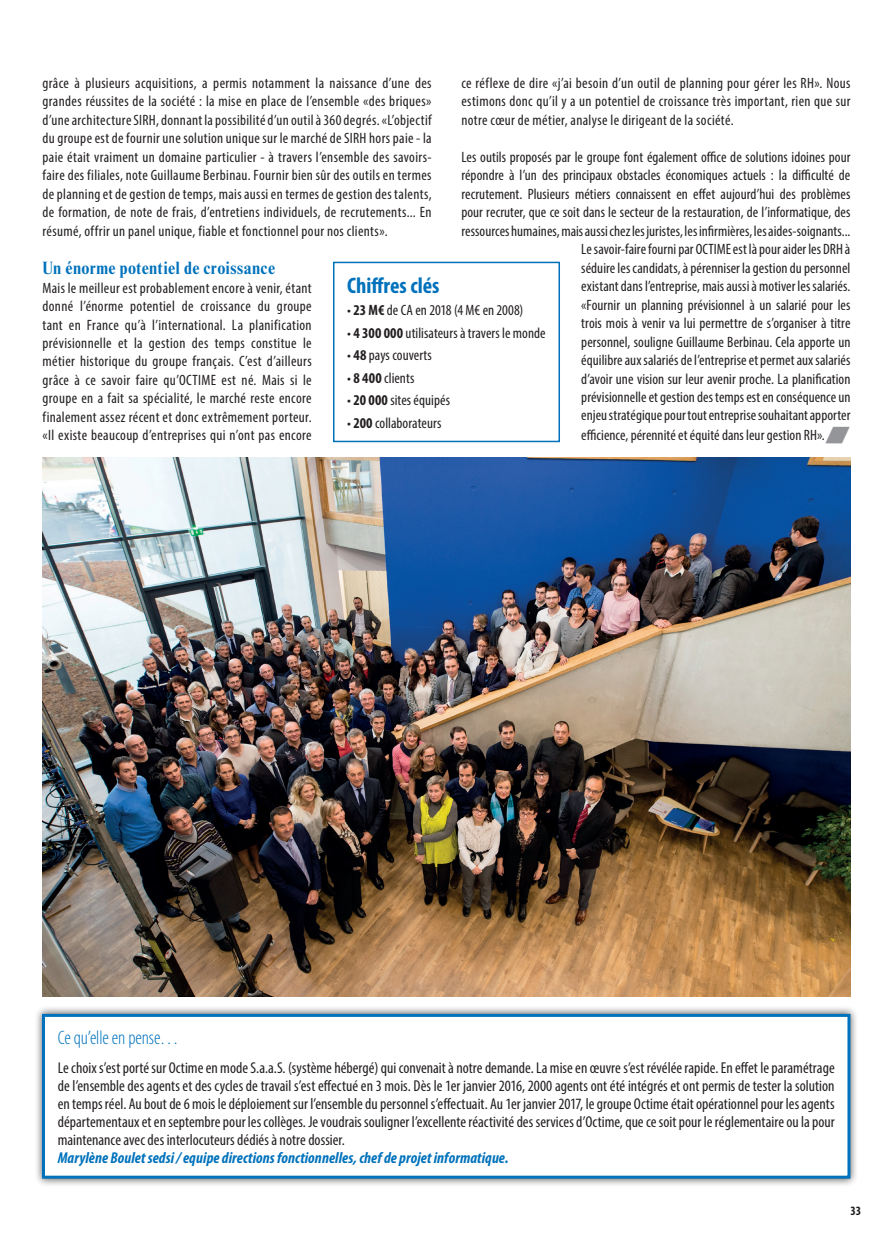
<style>
.page{position:relative;width:893px;height:1234px;background:#fff}
.page>*{position:absolute;margin:0;border:0;box-sizing:border-box;transform-origin:0 0}
.t1{font:700 condensed 22.5px "Myriad Pro";color:#0072bc}
.t2{font:300 condensed 19.5px "Myriad Pro";letter-spacing:-.01em;color:#0072bc}
.t3{font:700 condensed 18px "Times New Roman MT Std";letter-spacing:.015em;color:#0072bc}
.t4{font:condensed 15.75px/18px "Myriad Pro";color:#231f20;text-align:justify}
.t5{font:italic 700 condensed 15.75px "Myriad Pro";letter-spacing:.005em;color:#0072bc}
.t6{font:condensed 15px/18.5px "Myriad Pro";letter-spacing:.005em;color:#231f20;text-align:justify}
.t7{font:700 condensed 12.75px "Myriad Pro";color:#231f20}
.s1{font-weight:700}
</style>
<div class="page">
<div style="left:34px;top:1005px;width:824px;height:181px;background:#231f20;opacity:.75"></div>
<div style="left:43px;top:1015px;width:806px;height:161px;background:#fff"></div>
<div style="left:42px;top:1013px;width:808px;height:165px;border:3px solid #0072bc"></div>
<div style="left:333px;top:261px;width:227px;height:181px;border:2px solid #0072bc"></div>
<img style="left:42px;top:457px;width:808px;height:538px">
<p class="t6" style="left:461px;top:73px;width:391px">ce réflexe de dire «j’ai besoin d’un outil de planning pour gérer les RH». Nous estimons donc qu’il y a un potentiel de croissance très important, rien que sur notre cœur de métier, analyse le dirigeant de la société.</p>
<p class="t6" style="left:461px;top:147px;width:391px;text-align:right">Les outils proposés par le groupe font également office de solutions idoines pour répondre à l’un des principaux obstacles économiques actuels : la difficulté de recrutement. Plusieurs métiers connaissent en effet aujourd’hui des problèmes pour recruter, que ce soit dans le secteur de la restauration, de l’informatique, des ressources humaines, mais aussi chez les juristes, les infirmières, les aides-soignants...<br>Le savoir-faire fourni par OCTIME est là pour aider les DRH à<br>séduire les candidats, à pérenniser la gestion du personnel<br>existant dans l’entreprise, mais aussi à motiver les salariés.<br>«Fournir un planning prévisionnel à un salarié pour les<br>trois mois à venir va lui permettre de s’organiser à titre<br>personnel, souligne Guillaume Berbinau. Cela apporte un<br>équilibre aux salariés de l’entreprise et permet aux salariés<br>d’avoir une vision sur leur avenir proche. La planification<br>prévisionnelle et gestion des temps est en conséquence un<br>enjeu stratégique pour tout entreprise souhaitant apporter</p>
<p class="t6" style="left:581px;top:426px;width:245px">efficience, pérennité et équité dans leur gestion RH».</p>
<p class="t6" style="left:43px;top:73px;width:391px">grâce à plusieurs acquisitions, a permis notamment la naissance d’une des grandes réussites de la société : la mise en place de l’ensemble «des briques» d’une architecture SIRH, donnant la possibilité d’un outil à 360 degrés. «L’objectif du groupe est de fournir une solution unique sur le marché de SIRH hors paie - la paie était vraiment un domaine particulier - à travers l’ensemble des savoirs&shy;faire des filiales, note Guillaume Berbinau. Fournir bien sûr des outils en termes de planning et de gestion de temps, mais aussi en termes de gestion des talents, de formation, de note de frais, d’entretiens individuels, de recrutements... En résumé, offrir un panel unique, fiable et fonctionnel pour nos clients».</p>
<p class="t3" style="left:43px;top:257px;width:234px">Un énorme potentiel de croissance</p>
<p class="t6" style="left:43px;top:278px;width:271px">Mais le meilleur est probablement encore à venir, étant donné l’énorme potentiel de croissance du groupe tant en France qu’à l’international. La planification prévisionnelle et la gestion des temps constitue le métier historique du groupe français. C’est d’ailleurs grâce à ce savoir faire qu’OCTIME est né. Mais si le groupe en a fait sa spécialité, le marché reste encore finalement assez récent et donc extrêmement porteur. «Il existe beaucoup d’entreprises qui n’ont pas encore</p>
<h1 class="t1" style="left:347px;top:271px;width:94px">Chiffres clés</h1>
<p class="t6" style="left:347px;top:301px;width:178px">• <span class="s1">23 M€</span> de CA en 2018 (4 M€ en 2008)</p>
<p class="t6" style="left:347px;top:323px;width:200px">• <span class="s1">4 300 000</span> utilisateurs à travers le monde</p>
<p class="t6" style="left:347px;top:346px;width:86px">• <span class="s1">48</span> pays couverts</p>
<p class="t6" style="left:347px;top:368px;width:69px">• <span class="s1">8 400</span> clients</p>
<p class="t6" style="left:347px;top:391px;width:104px">• <span class="s1">20 000</span> sites équipés</p>
<p class="t6" style="left:347px;top:413px;width:96px">• <span class="s1">200</span> collaborateurs</p>
<h2 class="t2" style="left:58px;top:1026px;width:123px">Ce qu’elle en pense…</h2>
<p class="t4" style="left:58px;top:1058px;width:778px">Le choix s’est porté sur Octime en mode S.a.a.S. (système hébergé) qui convenait à notre demande. La mise en œuvre s’est révélée rapide. En effet le paramétrage de l’ensemble des agents et des cycles de travail s’est effectué en 3 mois. Dès le 1er janvier 2016, 2000 agents ont été intégrés et ont permis de tester la solution en temps réel. Au bout de 6 mois le déploiement sur l’ensemble du personnel s’effectuait. Au 1er janvier 2017, le groupe Octime était opérationnel pour les agents départementaux et en septembre pour les collèges. Je voudrais souligner l’excellente réactivité des services d’Octime, que ce soit pour le réglementaire ou la pour maintenance avec des interlocuteurs dédiés à notre dossier.</p>
<p class="t5" style="left:58px;top:1147px;width:452px">Marylène Boulet sedsi / equipe directions fonctionnelles, chef de projet informatique.</p>
<p class="t7" style="left:850px;top:1202px;width:12px">33</p>
</div>
